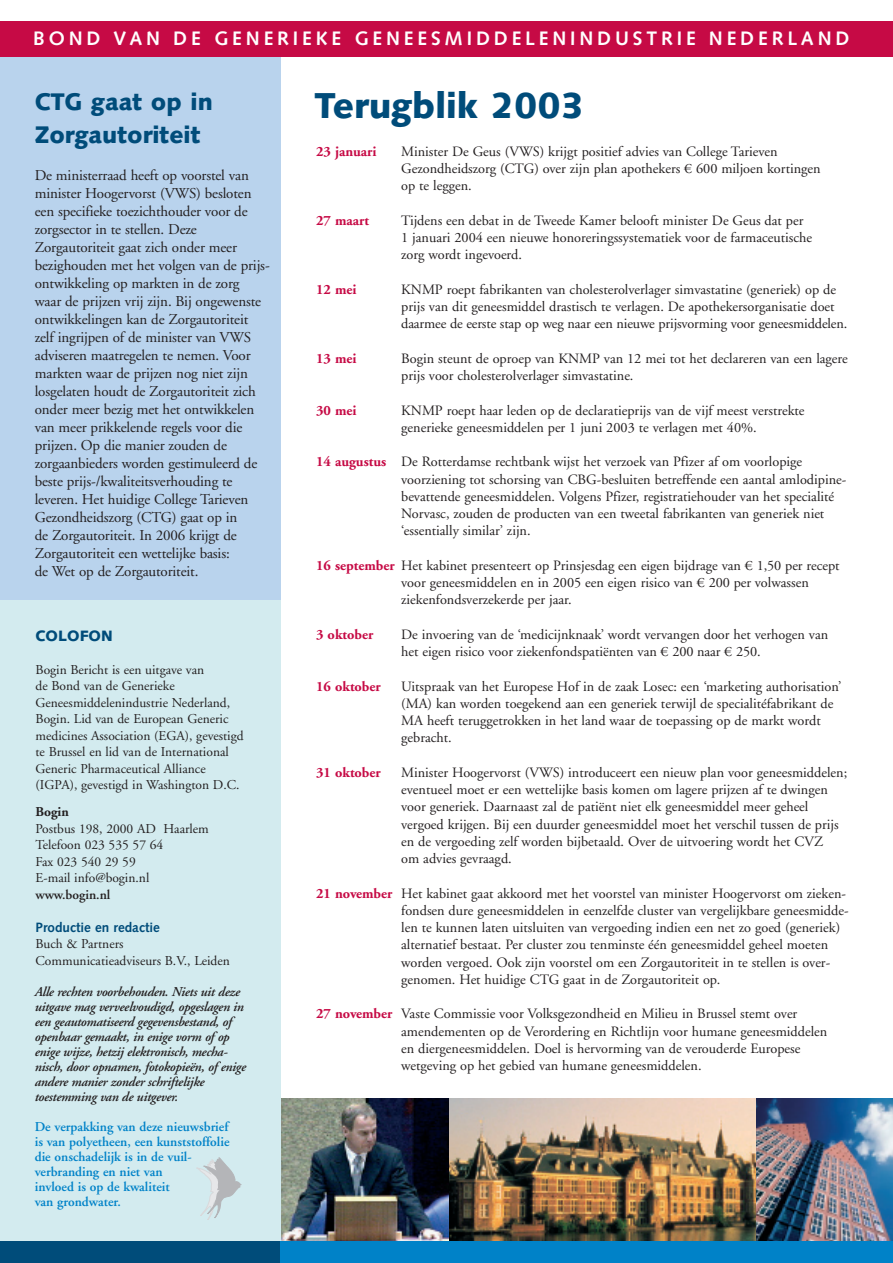
<style>
.page{position:relative;width:893px;height:1263px;background:#fff}
.page>*{position:absolute;margin:0;border:0;box-sizing:border-box;transform-origin:0 0}
.t1{font:900 36px "Syntax";color:#004c7a}
.t2{font:900 24px/33px "Syntax";color:#004c7a}
.t3{font:700 19.5px "Syntax";letter-spacing:.2em;color:#fff}
.t4{font:15px/18px "Adobe Garamond";letter-spacing:-.01em;color:#231f20}
.t5{font:900 15px "Syntax";color:#004c7a}
.t6{font:14.25px/17.2px "Adobe Garamond";color:#231f20}
.t7{font:700 14.25px "Adobe Garamond";color:#c60a45}
.t8{font:13.5px/16.5px "Adobe Garamond";color:#231f20}
.t9{font:italic 600 13.5px/15px "Adobe Garamond";letter-spacing:-.02em;color:#231f20}
.t10{font:600 13.5px/15px "Adobe Garamond";color:#0082c8}
.t11{font:700 13.5px "Syntax";color:#004c7a}
.t12{font:600 13.5px "Adobe Garamond";color:#231f20}
.t13{font:700 13.5px "Adobe Garamond";color:#231f20}
.s1{font-weight:700;color:#c60a45}
</style>
<div class="page">
<div style="left:0;top:43px;width:281px;height:1220px;background:#b9d3ed"></div>
<img style="left:449px;top:1098px;width:308px;height:144px">
<img style="left:281px;top:1098px;width:168px;height:144px">
<img style="left:757px;top:1098px;width:136px;height:144px">
<div style="left:0;top:600px;width:281px;height:663px;background:#d3ebef"></div>
<div style="left:0;top:1242px;width:893px;height:21px;background:#004c7a"></div>
<div style="left:281px;top:1242px;width:612px;height:21px;background:#0082c8"></div>
<div style="left:0;top:21px;width:893px;height:36px;background:#c60a45"></div>
<svg style="left:197px;top:1158px;width:44px;height:62px"></svg>
<h3 class="t3" style="left:33px;top:31px;width:818px">BOND VAN DE GENERIEKE GENEESMIDDELENINDUSTRIE NEDERLAND</h3>
<h2 class="t2" style="left:35px;top:88px;width:180px">CTG gaat op in<br>Zorgautoriteit</h2>
<p class="t4" style="left:35px;top:168px;width:237px">De ministerraad heeft op voorstel van minister Hoogervorst (VWS) besloten een specifieke toezichthouder voor de zorgsector in te stellen. Deze Zorgautoriteit gaat zich onder meer bezighouden met het volgen van de prijs&shy;ontwikkeling op markten in de zorg waar de prijzen vrij zijn. Bij ongewenste ontwikkelingen kan de Zorgautoriteit zelf ingrijpen of de minister van VWS adviseren maatregelen te nemen. Voor markten waar de prijzen nog niet zijn losgelaten houdt de Zorgautoriteit zich onder meer bezig met het ontwikkelen van meer prikkelende regels voor die prijzen. Op die manier zouden de zorgaanbieders worden gestimuleerd de beste prijs-/kwaliteitsverhouding te leveren. Het huidige College Tarieven Gezondheidszorg (CTG) gaat op in<br>de Zorgautoriteit. In 2006 krijgt de Zorgautoriteit een wettelijke basis:<br>de Wet op de Zorgautoriteit.</p>
<p class="t5" style="left:36px;top:629px;width:79px">COLOFON</p>
<p class="t8" style="left:36px;top:662px;width:210px">Bogin Bericht is een uitgave van<br>de Bond van de Generieke Geneesmiddelenindustrie Nederland, Bogin. Lid van de European Generic medicines Association (EGA), gevestigd te Brussel en lid van de International Generic Pharmaceutical Alliance (IGPA), gevestigd in Washington D.C.</p>
<p class="t13" style="left:36px;top:806px;width:35px">Bogin</p>
<p class="t8" style="left:36px;top:821px;width:175px">Postbus 198, 2000 AD Haarlem<br>Telefoon 023 535 57 64<br>Fax 023 540 29 59<br>E-mail info@bogin.nl</p>
<p class="t12" style="left:36px;top:889px;width:76px">www.bogin.nl</p>
<p class="t11" style="left:36px;top:921px;width:126px">Productie en redactie</p>
<p class="t8" style="left:36px;top:937px;width:196px">Buch &amp; Partners<br>Communicatieadviseurs B.V., Leiden</p>
<p class="t9" style="left:35px;top:986px;width:213px">Alle rechten voorbehouden. Niets uit deze uitgave mag verveelvoudigd, opgeslagen in een geautomatiseerd gegevensbestand, of openbaar gemaakt, in enige vorm of op enige wijze, hetzij elektronisch, mecha&shy;nisch, door opnamen, fotokopieën, of enige andere manier zonder schriftelijke toestemming van de uitgever.</p>
<p class="t10" style="left:35px;top:1121px;width:196px">De verpakking van deze nieuwsbrief is van polyetheen, een kunststoffolie die onschadelijk is in de vuil&shy;verbranding en niet van<br>invloed is op de kwaliteit<br>van grondwater.</p>
<h1 class="t1" style="left:315px;top:91px;width:271px">Terugblik 2003</h1>
<p class="t7" style="left:316px;top:146px;width:62px">23 januari</p>
<p class="t6" style="left:401px;top:144px;width:421px">Minister De Geus (VWS) krijgt positief advies van College Tarieven<br>Gezondheidszorg (CTG) over zijn plan apothekers € 600 miljoen kortingen op te leggen.</p>
<p class="t7" style="left:316px;top:215px;width:55px">27 maart</p>
<p class="t6" style="left:401px;top:213px;width:412px">Tijdens een debat in de Tweede Kamer belooft minister De Geus dat per<br>1 januari 2004 een nieuwe honoreringssystematiek voor de farmaceutische zorg wordt ingevoerd.</p>
<p class="t7" style="left:316px;top:284px;width:42px">12 mei</p>
<p class="t6" style="left:401px;top:282px;width:448px">KNMP roept fabrikanten van cholesterolverlager simvastatine (generiek) op de prijs van dit geneesmiddel drastisch te verlagen. De apothekersorganisatie doet daarmee de eerste stap op weg naar een nieuwe prijsvorming voor geneesmiddelen.</p>
<p class="t7" style="left:316px;top:353px;width:42px">13 mei</p>
<p class="t6" style="left:401px;top:351px;width:448px">Bogin steunt de oproep van KNMP van 12 mei tot het declareren van een lagere prijs voor cholesterolverlager simvastatine.</p>
<p class="t7" style="left:316px;top:404px;width:42px">30 mei</p>
<p class="t6" style="left:401px;top:403px;width:405px">KNMP roept haar leden op de declaratieprijs van de vijf meest verstrekte generieke geneesmiddelen per 1 juni 2003 te verlagen met 40%.</p>
<p class="t6" style="left:401px;top:454px;width:447px;text-indent:-85px"><span class="s1">14 augustus</span> De Rotterdamse rechtbank wijst het verzoek van Pfizer af om voorlopige voorziening tot schorsing van CBG-besluiten betreffende een aantal amlodipine&shy;bevattende geneesmiddelen. Volgens Pfizer, registratiehouder van het specialité Norvasc, zouden de producten van een tweetal fabrikanten van generiek niet ‘essentially similar’ zijn.</p>
<p class="t6" style="left:401px;top:558px;width:440px;text-indent:-85px"><span class="s1">16 september</span> Het kabinet presenteert op Prinsjesdag een eigen bijdrage van € 1,50 per recept voor geneesmiddelen en in 2005 een eigen risico van € 200 per volwassen ziekenfondsverzekerde per jaar.</p>
<p class="t7" style="left:316px;top:629px;width:59px">3 oktober</p>
<p class="t6" style="left:401px;top:627px;width:429px">De invoering van de ‘medicijnknaak’ wordt vervangen door het verhogen van het eigen risico voor ziekenfondspatiënten van € 200 naar € 250.</p>
<p class="t7" style="left:316px;top:680px;width:66px">16 oktober</p>
<p class="t6" style="left:401px;top:679px;width:442px">Uitspraak van het Europese Hof in de zaak Losec: een ‘marketing authorisation’ (MA) kan worden toegekend aan een generiek terwijl de specialitéfabrikant de MA heeft teruggetrokken in het land waar de toepassing op de markt wordt gebracht.</p>
<p class="t7" style="left:316px;top:767px;width:66px">31 oktober</p>
<p class="t6" style="left:401px;top:765px;width:448px">Minister Hoogervorst (VWS) introduceert een nieuw plan voor geneesmiddelen; eventueel moet er een wettelijke basis komen om lagere prijzen af te dwingen voor generiek. Daarnaast zal de patiënt niet elk geneesmiddel meer geheel vergoed krijgen. Bij een duurder geneesmiddel moet het verschil tussen de prijs en de vergoeding zelf worden bijbetaald. Over de uitvoering wordt het CVZ<br>om advies gevraagd.</p>
<p class="t6" style="left:401px;top:886px;width:449px;text-indent:-85px"><span class="s1">21 november</span> Het kabinet gaat akkoord met het voorstel van minister Hoogervorst om zieken&shy;fondsen dure geneesmiddelen in eenzelfde cluster van vergelijkbare geneesmidde&shy;len te kunnen laten uitsluiten van vergoeding indien een net zo goed (generiek) alternatief bestaat. Per cluster zou tenminste één geneesmiddel geheel moeten worden vergoed. Ook zijn voorstel om een Zorgautoriteit in te stellen is over&shy;genomen. Het huidige CTG gaat in de Zorgautoriteit op.</p>
<p class="t6" style="left:401px;top:1006px;width:428px;text-indent:-85px"><span class="s1">27 november</span> Vaste Commissie voor Volksgezondheid en Milieu in Brussel stemt over amendementen op de Verordering en Richtlijn voor humane geneesmiddelen en diergeneesmiddelen. Doel is hervorming van de verouderde Europese wetgeving op het gebied van humane geneesmiddelen.</p>
</div>
